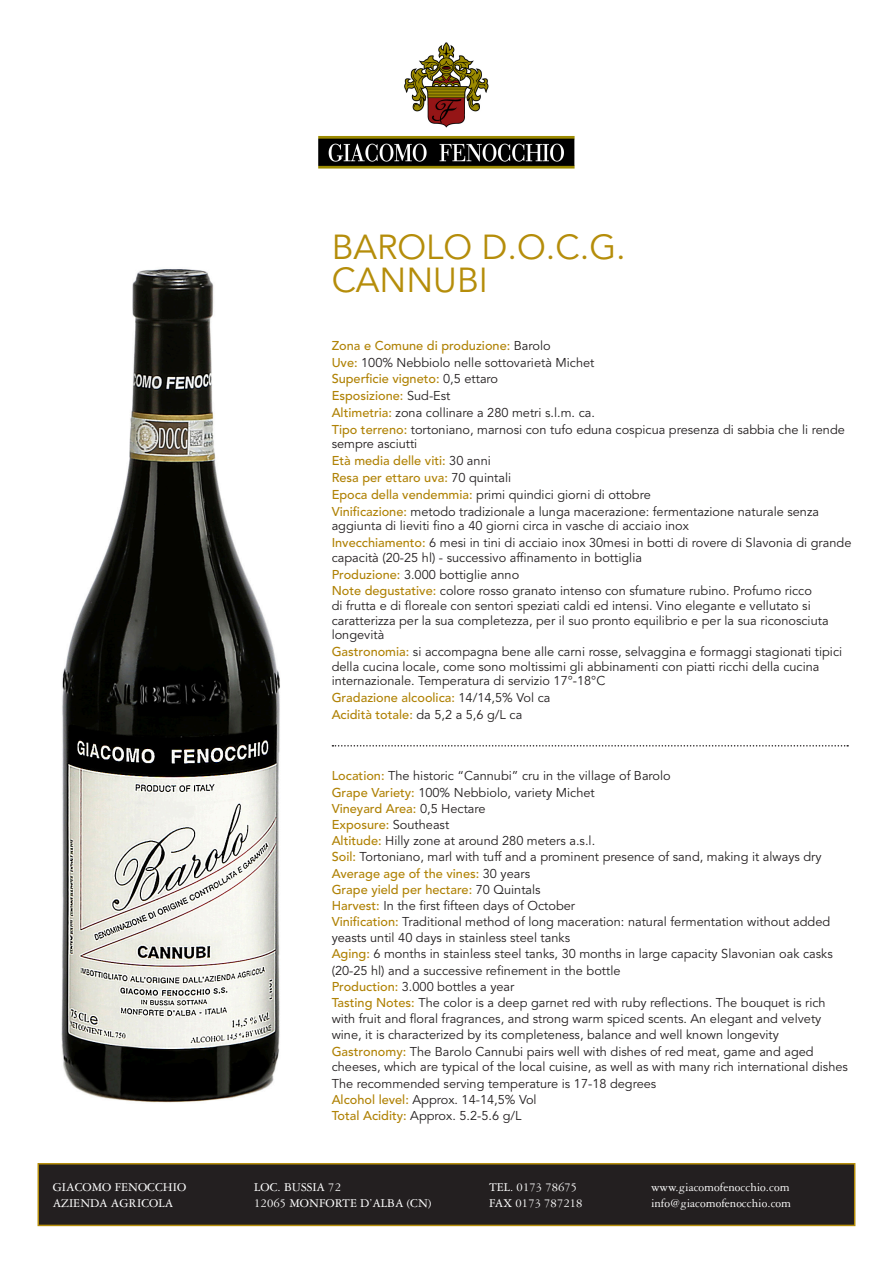
<style>
.page{position:relative;width:893px;height:1263px;background:#fff}
.page>*{position:absolute;margin:0;border:0;box-sizing:border-box;transform-origin:0 0}
.t1{font:34.5px/33px "Avenir LT Std";color:#b58d0a}
.t2{font:12.75px/16.2px "Avenir LT Std";color:#231f20}
.t3{font:12.75px/15.3px "Garamond 3 LT Std";color:#fff}
.t4{font:500 12.75px/16.8px "Avenir LT Std";color:#b08205}
.s1{font-weight:500;color:#b08205}
.s2{font-weight:400;color:#231f20}
</style>
<div class="page">
<img style="left:318px;top:43px;width:257px;height:125px">
<div style="left:38px;top:1164px;width:817px;height:61px;background:#231f20"></div>
<div style="left:38px;top:1163px;width:817px;height:63px;border:2px solid #b58d0a"></div>
<svg style="left:332px;top:745px;width:516px;height:1px"></svg>
<img style="left:61px;top:269px;width:219px;height:834px">
<h1 class="t1" style="left:332px;top:232px;width:296px">BAROLO D.O.C.G.<br>CANNUBI</h1>
<p class="t2" style="left:332px;top:337px;width:515px;line-height:16.8px"><span class="s1">Zona e Comune di produzione:</span> Barolo<br><span class="s1">Uve:</span> 100% Nebbiolo nelle sottovarietà Michet<br><span class="s1">Superficie vigneto:</span> 0,5 ettaro<br><span class="s1">Esposizione:</span> Sud-Est<br><span class="s1">Altimetria:</span> zona collinare a 280 metri s.l.m. ca.<br><span class="s1">Tipo terreno:</span> tortoniano, marnosi con tufo eduna cospicua presenza di sabbia che li rende</p>
<p class="t2" style="left:332px;top:436px;width:489px;line-height:16.8px">sempre asciutti<br><span class="s1">Età media delle viti:</span> 30 anni<br><span class="s1">Resa per ettaro uva:</span> 70 quintali<br><span class="s1">Epoca della vendemmia:</span> primi quindici giorni di ottobre<br><span class="s1">Vinificazione:</span> metodo tradizionale a lunga macerazione: fermentazione naturale senza</p>
<p class="t2" style="left:332px;top:518px;width:521px;line-height:16.8px">aggiunta di lieviti fino a 40 giorni circa in vasche di acciaio inox<br><span class="s1">Invecchiamento:</span> 6 mesi in tini di acciaio inox 30mesi in botti di rovere di Slavonia di grande</p>
<p class="t2" style="left:332px;top:549px;width:482px;line-height:16.8px">capacità (20-25 hl) - successivo affinamento in bottiglia<br><span class="s1">Produzione:</span> 3.000 bottiglie anno<br><span class="s1">Note degustative:</span> colore rosso granato intenso con sfumature rubino. Profumo ricco</p>
<p class="t2" style="left:332px;top:599px;width:498px;line-height:14.7px">di frutta e di floreale con sentori speziati caldi ed intensi. Vino elegante e vellutato si caratterizza per la sua completezza, per il suo pronto equilibrio e per la sua riconosciuta longevità</p>
<p class="t2" style="left:332px;top:645px;width:512px;line-height:14.7px"><span class="s1">Gastronomia:</span> si accompagna bene alle carni rosse, selvaggina e formaggi stagionati tipici della cucina locale, come sono moltissimi gli abbinamenti con piatti ricchi della cucina internazionale. Temperatura di servizio 17°-18°C</p>
<p class="t4" style="left:332px;top:690px;width:220px">Gradazione alcoolica: <span class="s2">14/14,5% Vol ca<br></span>Acidità totale: <span class="s2">da 5,2 a 5,6 g/L ca</span></p>
<p class="t2" style="left:332px;top:768px;width:518px"><span class="s1">Location:</span> The historic “Cannubi” cru in the village of Barolo<br><span class="s1">Grape Variety:</span> 100% Nebbiolo, variety Michet<br><span class="s1">Vineyard Area:</span> 0,5 Hectare<br><span class="s1">Exposure:</span> Southeast<br><span class="s1">Altitude:</span> Hilly zone at around 280 meters a.s.l.<br><span class="s1">Soil:</span> Tortoniano, marl with tuff and a prominent presence of sand, making it always dry <span class="s1">Average age of the vines:</span> 30 years<br><span class="s1">Grape yield per hectare:</span> 70 Quintals<br><span class="s1">Harvest:</span> In the first fifteen days of October<br><span class="s1">Vinification:</span> Traditional method of long maceration: natural fermentation without added yeasts until 40 days in stainless steel tanks<br><span class="s1">Aging:</span> 6 months in stainless steel tanks, 30 months in large capacity Slavonian oak casks (20-25 hl) and a successive refinement in the bottle<br><span class="s1">Production:</span> 3.000 bottles a year<br><span class="s1">Tasting Notes:</span> The color is a deep garnet red with ruby reflections. The bouquet is rich with fruit and floral fragrances, and strong warm spiced scents. An elegant and velvety wine, it is characterized by its completeness, balance and well known longevity <span class="s1">Gastronomy:</span> The Barolo Cannubi pairs well with dishes of red meat, game and aged cheeses, which are typical of the local cuisine, as well as with many rich international dishes The recommended serving temperature is 17-18 degrees<br><span class="s1">Alcohol level:</span> Approx. 14-14,5% Vol<br><span class="s1">Total Acidity:</span> Approx. 5.2-5.6 g/L</p>
<p class="t3" style="left:53px;top:1180px;width:135px">GIACOMO FENOCCHIO<br>AZIENDA AGRICOLA</p>
<p class="t3" style="left:254px;top:1180px;width:179px">LOC. BUSSIA 72<br>12065 MONFORTE D’ALBA (CN)</p>
<p class="t3" style="left:489px;top:1180px;width:95px">TEL. 0173 78675<br>FAX 0173 787218</p>
<p class="t3" style="left:651px;top:1180px;width:142px">www.giacomofenocchio.com info@giacomofenocchio.com</p>
</div>
